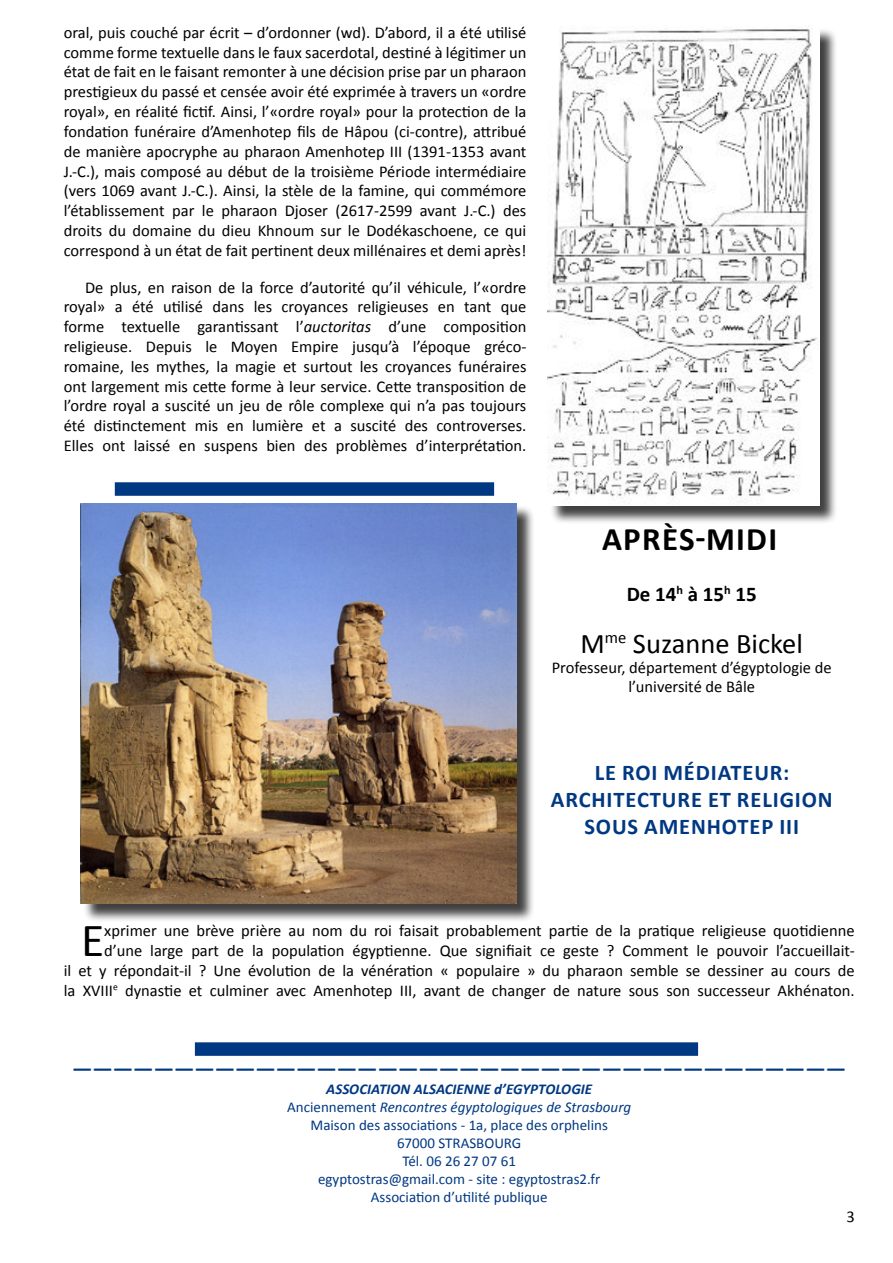
<style>
.page{position:relative;width:893px;height:1263px;background:#fff}
.page>*{position:absolute;margin:0;border:0;box-sizing:border-box;transform-origin:0 0}
.t1{font:47.7px "Calibri";color:#000}
.t2{font:700 33px "Calibri";letter-spacing:.04em;color:#000}
.t3{font:28.5px "Calibri";color:#000}
.t4{font:700 22.5px/27px "Calibri";letter-spacing:.04em;color:#003882;text-align:center}
.t5{font:700 21px "Calibri";color:#000}
.t6{font:16.5px/19.8px "Calibri";color:#000;text-align:justify}
.t7{font:15px/18px "Calibri";color:#003882;text-align:center}
.s1{font-style:italic}
.s2{font-weight:700;font-style:italic}
</style>
<div class="page">
<div style="left:550px;top:27px;width:288px;height:496px;background:#000;opacity:.75"></div>
<img style="left:548px;top:27px;width:271px;height:478px">
<div style="left:115px;top:482px;width:379px;height:14px;background:#003882"></div>
<div style="left:83px;top:505px;width:452px;height:417px;background:#000;opacity:.75"></div>
<img style="left:81px;top:503px;width:436px;height:400px">
<div style="left:195px;top:1042px;width:503px;height:14px;background:#003882"></div>
<p class="t6" style="left:64px;top:23px;width:464px">oral, puis couché par écrit – d’ordonner (wd). D’abord, il a été utilisé comme forme textuelle dans le faux sacerdotal, destiné à légitimer un état de fait en le faisant remonter à une décision prise par un pharaon prestigieux du passé et censée avoir été exprimée à travers un «ordre royal», en réalité fictif. Ainsi, l’«ordre royal» pour la protection de la fondation funéraire d’Amenhotep fils de Hâpou (ci-contre), attribué de manière apocryphe au pharaon Amenhotep III (1391-1353 avant J.-C.), mais composé au début de la troisième Période intermédiaire (vers 1069 avant J.-C.). Ainsi, la stèle de la famine, qui commémore l’établissement par le pharaon Djoser (2617-2599 avant J.-C.) des droits du domaine du dieu Khnoum sur le Dodékaschoene, ce qui correspond à un état de fait pertinent deux millénaires et demi après!</p>
<p class="t6" style="left:64px;top:277px;width:464px;text-indent:21px">De plus, en raison de la force d’autorité qu’il véhicule, l’«ordre royal» a été utilisé dans les croyances religieuses en tant que forme textuelle garantissant l’<span class="s1">auctoritas</span> d’une composition religieuse. Depuis le Moyen Empire jusqu’à l’époque gréco&shy;romaine, les mythes, la magie et surtout les croyances funéraires ont largement mis cette forme à leur service. Cette transposition de l’ordre royal a suscité un jeu de rôle complexe qui n’a pas toujours été distinctement mis en lumière et a suscité des controverses.<br>Elles ont laissé en suspens bien des problèmes d’interprétation.</p>
<h2 class="t2" style="left:602px;top:517px;width:177px">APRÈS-MIDI</h2>
<p class="t5" style="left:627px;top:580px;width:132px">De 14<sup>h</sup> à 15<sup>h</sup> 15</p>
<h3 class="t3" style="left:581px;top:625px;width:224px">M<sup>me</sup> Suzanne Bickel</h3>
<p class="t6" style="left:552px;top:657px;width:282px;text-align:center">Professeur, département d’égyptologie de l’université de Bâle</p>
<h3 class="t4" style="left:551px;top:759px;width:283px">LE ROI MÉDIATEUR:<br>ARCHITECTURE ET RELIGION<br>SOUS AMENHOTEP III</h3>
<p class="t6" style="left:64px;top:921px;width:792px;text-align:right">xprimer une brève prière au nom du roi faisait probablement partie de la pratique religieuse quotidienne d’une large part de la population égyptienne. Que signifiait ce geste ? Comment le pouvoir l’accueillait-<br>il et y répondait-il ? Une évolution de la vénération « populaire » du pharaon semble se dessiner au cours de la XVIII<sup>e</sup> dynastie et culminer avec Amenhotep III, avant de changer de nature sous son successeur Akhénaton.</p>
<h1 class="t1" style="left:81px;top:910px;width:25px">E</h1>
<h3 class="t4" style="left:72px;top:1055px;width:775px">——————————————————————————————————————</h3>
<p class="t7" style="left:287px;top:1080px;width:345px"><span class="s2">ASSOCIATION ALSACIENNE d’EGYPTOLOGIE </span>Anciennement <span class="s1">Rencontres égyptologiques de Strasbourg </span>Maison des associations - 1a, place des orphelins<br>67000 STRASBOURG<br>Tél. 06 26 27 07 61<br>egyptostras@gmail.com - site : egyptostras2.fr Association d’utilité publique</p>
<p class="t6" style="left:846px;top:1207px;width:10px">3</p>
</div>
